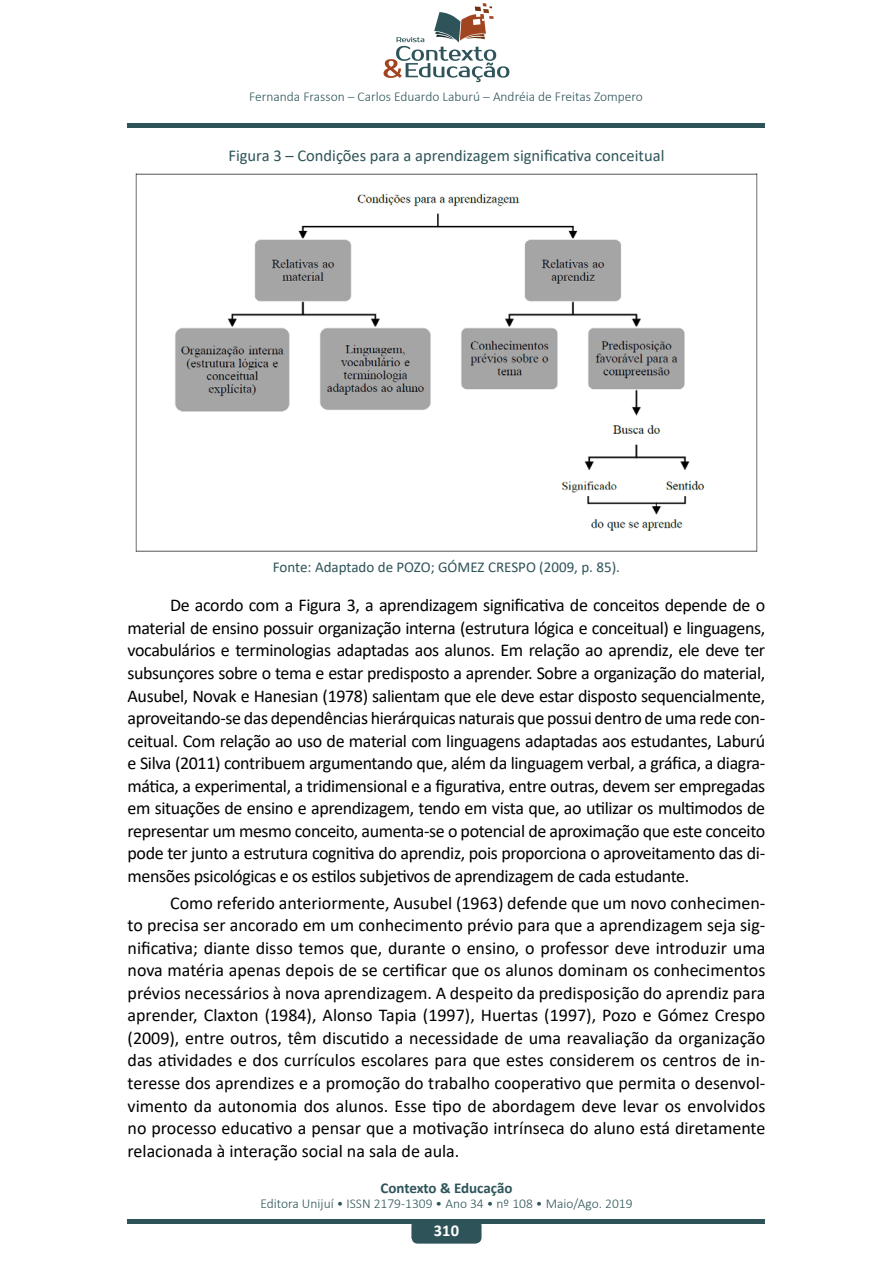
<style>
.page{position:relative;width:893px;height:1263px;background:#fff}
.page>*{position:absolute;margin:0;border:0;box-sizing:border-box;transform-origin:0 0}
.t1{font:18px/22.5px "Calibri";letter-spacing:-.02em;color:#000;text-align:justify}
.t2{font:16.5px "Calibri";color:#2e5459}
.t3{font:700 16.5px "Calibri";color:#fff}
.t4{font:15px "Calibri";color:#2e5459}
.t5{font:700 15px "Calibri";letter-spacing:-.005em;color:#2e5459}
.t6{font:300 13.5px "Calibri";color:#2e5459}
</style>
<div class="page">
<div style="left:128px;top:1219px;width:637px;height:5px;background:#2e5459"></div>
<div style="left:411px;top:1219px;width:71px;height:24px;background:#2e5459;border-radius:6px"></div>
<div style="left:128px;top:123px;width:637px;height:5px;background:#2e5459"></div>
<svg style="left:384px;top:3px;width:125px;height:79px"></svg>
<img style="left:135px;top:173px;width:623px;height:379px">
<p class="t6" style="left:249px;top:88px;width:395px">Fernanda Frasson – Carlos Eduardo Laburú – Andréia de Freitas Zompero</p>
<p class="t2" style="left:228px;top:144px;width:437px">Figura 3 – Condições para a aprendizagem significativa conceitual</p>
<p class="t4" style="left:273px;top:556px;width:349px">Fonte: Adaptado de POZO; GÓMEZ CRESPO (2009, p. 85).</p>
<p class="t1" style="left:128px;top:594px;width:639px;text-indent:43px">De acordo com a Figura 3, a aprendizagem significativa de conceitos depende de o material de ensino possuir organização interna (estrutura lógica e conceitual) e linguagens, vocabulários e terminologias adaptadas aos alunos. Em relação ao aprendiz, ele deve ter subsunçores sobre o tema e estar predisposto a aprender. Sobre a organização do material, Ausubel, Novak e Hanesian (1978) salientam que ele deve estar disposto sequencialmente, aproveitando-se das dependências hierárquicas naturais que possui dentro de uma rede con&shy;ceitual. Com relação ao uso de material com linguagens adaptadas aos estudantes, Laburú e Silva (2011) contribuem argumentando que, além da linguagem verbal, a gráfica, a diagra&shy;mática, a experimental, a tridimensional e a figurativa, entre outras, devem ser empregadas em situações de ensino e aprendizagem, tendo em vista que, ao utilizar os multimodos de representar um mesmo conceito, aumenta-se o potencial de aproximação que este conceito pode ter junto a estrutura cognitiva do aprendiz, pois proporciona o aproveitamento das di&shy;mensões psicológicas e os estilos subjetivos de aprendizagem de cada estudante.</p>
<p class="t1" style="left:128px;top:891px;width:639px;text-indent:43px">Como referido anteriormente, Ausubel (1963) defende que um novo conhecimen&shy;to precisa ser ancorado em um conhecimento prévio para que a aprendizagem seja sig&shy;nificativa; diante disso temos que, durante o ensino, o professor deve introduzir uma nova matéria apenas depois de se certificar que os alunos dominam os conhecimentos prévios necessários à nova aprendizagem. A despeito da predisposição do aprendiz para aprender, Claxton (1984), Alonso Tapia (1997), Huertas (1997), Pozo e Gómez Crespo (2009), entre outros, têm discutido a necessidade de uma reavaliação da organização das atividades e dos currículos escolares para que estes considerem os centros de in&shy;teresse dos aprendizes e a promoção do trabalho cooperativo que permita o desenvol&shy;vimento da autonomia dos alunos. Esse tipo de abordagem deve levar os envolvidos no processo educativo a pensar que a motivação intrínseca do aluno está diretamente relacionada à interação social na sala de aula.</p>
<p class="t5" style="left:380px;top:1177px;width:134px">Contexto &amp; Educação</p>
<p class="t6" style="left:260px;top:1195px;width:374px">Editora Unijuí • ISSN 2179-1309 • Ano 34 • nº 108 • Maio/Ago. 2019</p>
<p class="t3" style="left:434px;top:1219px;width:27px">310</p>
</div>
